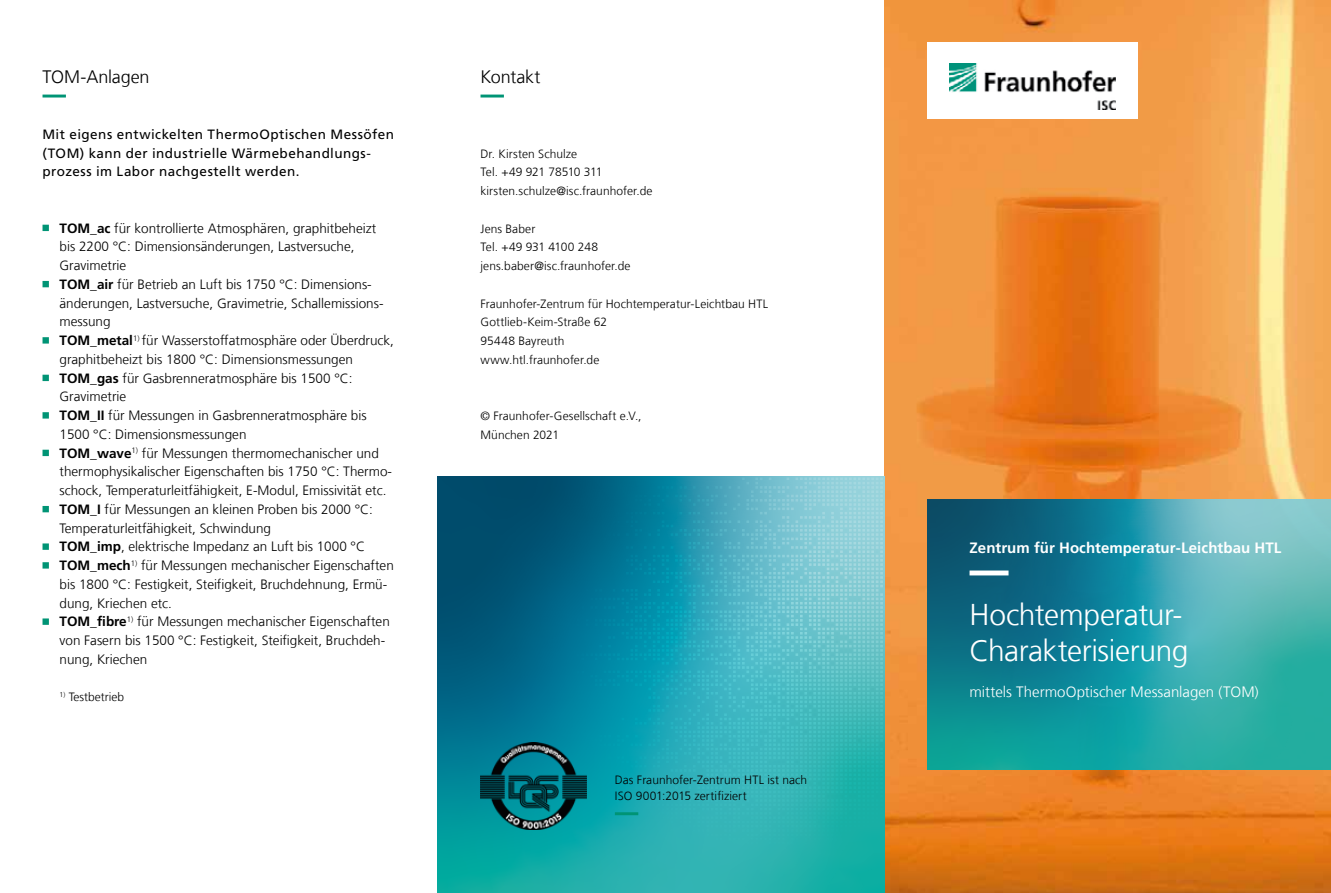
<style>
.page{position:relative;width:1331px;height:893px;background:#fff}
.page>*{position:absolute;margin:0;border:0;box-sizing:border-box;transform-origin:0 0}
.t1{font:300 30px/36px "Frutiger LT Com";letter-spacing:-.015em;color:#fff}
.t2{font:300 18px "Frutiger LT Com";letter-spacing:-.01em;color:#000}
.t3{font:300 15px "Frutiger LT Com";color:#fff}
.t4{font:700 15px "Frutiger LT Com";letter-spacing:.005em;color:#fff}
.t5{font:300 13.5px/18.8px "Frutiger LT Com";color:#000}
.t6{font:13.5px/18.8px "Frutiger LT Com";letter-spacing:.035em;color:#000}
.t7{font:300 12px/18.8px "Frutiger LT Com";letter-spacing:.005em;color:#000}
.s1{font-weight:700}
</style>
<div class="page">
<img style="left:884px;top:0;width:447px;height:893px">
<div style="left:927px;top:43px;width:210px;height:76px;background:#fff"></div>
<svg style="left:927px;top:500px;width:404px;height:270px;background:#2897a0"></svg>
<img style="left:949px;top:64px;width:166px;height:45px">
<svg style="left:969px;top:570px;width:315px;height:5px;background:#4da1b2"></svg>
<svg style="left:480px;top:95px;width:24px;height:3px"></svg>
<svg style="left:438px;top:476px;width:446px;height:417px;background:#269aa9"></svg>
<svg style="left:635px;top:863px;width:248px;height:12px;background:#25b1ad"></svg>
<img style="left:480px;top:742px;width:107px;height:87px">
<svg style="left:615px;top:812px;width:210px;height:3px"></svg>
<svg style="left:43px;top:95px;width:23px;height:3px"></svg>
<svg style="left:43px;top:225px;width:6px;height:6px"></svg>
<svg style="left:43px;top:281px;width:6px;height:6px"></svg>
<svg style="left:43px;top:337px;width:6px;height:7px"></svg>
<svg style="left:43px;top:375px;width:6px;height:6px"></svg>
<svg style="left:43px;top:412px;width:6px;height:7px"></svg>
<svg style="left:43px;top:450px;width:6px;height:6px"></svg>
<svg style="left:43px;top:506px;width:6px;height:6px"></svg>
<svg style="left:43px;top:543px;width:6px;height:7px"></svg>
<svg style="left:43px;top:562px;width:6px;height:7px"></svg>
<svg style="left:43px;top:618px;width:6px;height:7px"></svg>
<h2 class="t2" style="left:43px;top:66px;width:109px">TOM-Anlagen</h2>
<p class="t6" style="left:43px;top:125px;width:353px">Mit eigens entwickelten ThermoOptischen Messöfen (TOM) kann der industrielle Wärmebehandlungs&shy;prozess im Labor nachgestellt werden.</p>
<p class="t5" style="left:60px;top:219px;width:336px"><span class="s1">TOM_ac</span> für kontrollierte Atmosphären, graphitbeheizt bis 2200 °C: Dimensionsänderungen, Lastversuche, Gravimetrie<br><span class="s1">TOM_air</span> für Betrieb an Luft bis 1750 °C: Dimensions&shy;änderungen, Lastversuche, Gravimetrie, Schallemissions&shy;messung<br><span class="s1">TOM_metal</span><sup>1)</sup> für Wasserstoffatmosphäre oder Überdruck, graphitbeheizt bis 1800 °C: Dimensionsmessungen <span class="s1">TOM_gas</span> für Gasbrenneratmosphäre bis 1500 °C:<br>Gravimetrie<br><span class="s1">TOM_II</span> für Messungen in Gasbrenneratmosphäre bis 1500 °C: Dimensionsmessungen<br><span class="s1">TOM_wave</span><sup>1)</sup> für Messungen thermomechanischer und thermophysikalischer Eigenschaften bis 1750 °C: Thermo&shy;schock, Temperaturleitfähigkeit, E-Modul, Emissivität etc.<br><span class="s1">TOM_I</span> für Messungen an kleinen Proben bis 2000 °C:<br>Temperaturleitfähigkeit, Schwindung<br><span class="s1">TOM_imp</span>, elektrische Impedanz an Luft bis 1000 °C <span class="s1">TOM_mech</span><sup>1)</sup> für Messungen mechanischer Eigenschaften bis 1800 °C: Festigkeit, Steifigkeit, Bruchdehnung, Ermü&shy;dung, Kriechen etc.<br><span class="s1">TOM_fibre</span><sup>1)</sup> für Messungen mechanischer Eigenschaften von Fasern bis 1500 °C: Festigkeit, Steifigkeit, Bruchdeh&shy;nung, Kriechen</p>
<p class="t7" style="left:60px;top:688px;width:66px"><sup>1)</sup> Testbetrieb</p>
<h2 class="t2" style="left:480px;top:66px;width:61px">Kontakt</h2>
<p class="t7" style="left:480px;top:144px;width:174px">Dr. Kirsten Schulze<br>Tel. +49 921 78510 311 kirsten.schulze@isc.fraunhofer.de</p>
<p class="t7" style="left:480px;top:219px;width:152px">Jens Baber<br>Tel. +49 931 4100 248 jens.baber@isc.fraunhofer.de</p>
<p class="t7" style="left:480px;top:294px;width:289px">Fraunhofer-Zentrum für Hochtemperatur-Leichtbau HTL<br>Gottlieb-Keim-Straße 62<br>95448 Bayreuth<br>www.htl.fraunhofer.de</p>
<p class="t7" style="left:480px;top:407px;width:162px">© Fraunhofer-Gesellschaft e.V.,<br>München 2021</p>
<p class="t7" style="left:615px;top:771px;width:194px;line-height:16.5px">Das Fraunhofer-Zentrum HTL ist nach<br>ISO 9001:2015 zertifiziert</p>
<p class="t4" style="left:969px;top:539px;width:313px">Zentrum für Hochtemperatur-Leichtbau HTL</p>
<h1 class="t1" style="left:969px;top:597px;width:221px">Hochtemperatur-<br>Charakterisierung</h1>
<p class="t3" style="left:969px;top:683px;width:291px">mittels ThermoOptischer Messanlagen (TOM)</p>
</div>
